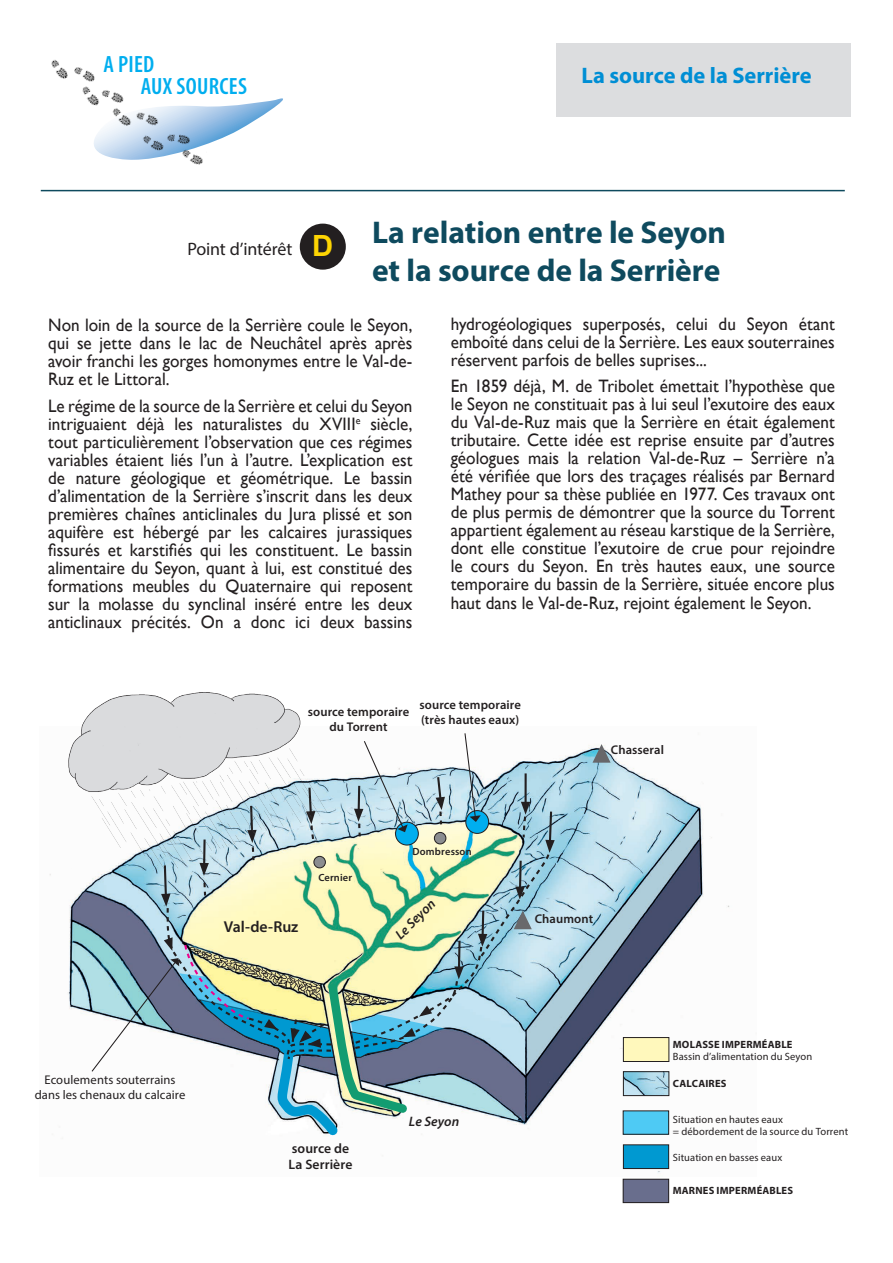
<style>
.page{position:relative;width:893px;height:1263px;background:#fff}
.page>*{position:absolute;margin:0;border:0;box-sizing:border-box;transform-origin:0 0}
.Titre_excursion{font:700 31.5px/37.8px "Myriad Pro";letter-spacing:-.005em;color:#0e4a5e}
.t1{font:700 29.25px "Arial";color:#fed503}
.t2{font:600 condensed 23.7px/22.5px "Myriad Pro";letter-spacing:.01em;color:#00aeef}
.Titre_excursion-2{font:700 22.5px "Myriad Pro";color:#008ed4}
.texte_de_base{font:18px/18px "Gill Sans";color:#231f20;text-align:justify;scale:.95 1}
.Titre_excursion-3{font:18px "Myriad Pro";letter-spacing:-.01em;color:#231f20}
.t3{font:600 15.75px "Myriad Pro";color:#231f20}
.t4{font:600 13.65px/16.5px "Myriad Pro";letter-spacing:.005em;color:#231f20}
.t5{font:italic 600 13.65px "Myriad Pro";color:#231f20}
.t6{font:600 12.6px/15.1px "Myriad Pro";letter-spacing:.01em;color:#231f20;text-align:center}
.t7{font:12.6px/15.1px "Myriad Pro";letter-spacing:.005em;color:#231f20;text-align:center}
.t8{font:10.5px/12.6px "Myriad Pro";letter-spacing:.01em;color:#231f20}
.t9{font:700 10.5px "Myriad Pro";letter-spacing:.02em;color:#231f20}
.t10{font:600 10.5px "Myriad Pro";letter-spacing:.015em;color:#231f20}
.s1{font-weight:700}
</style>
<div class="page">
<svg style="left:213px;top:98px;width:70px;height:44px"></svg>
<img style="left:40px;top:60px;width:173px;height:132px">
<div style="left:300px;top:224px;width:46px;height:46px;background:#231f20;border-radius:50%"></div>
<hr style="left:41px;top:190px;width:804px;height:1px;background:#0e4a5e">
<img style="left:49px;top:745px;width:707px;height:428px">
<svg style="left:592px;top:744px;width:19px;height:19px"></svg>
<img style="left:625px;top:1039px;width:42px;height:21px">
<div style="left:623px;top:1037px;width:46px;height:25px;border:1px solid #231f20"></div>
<img style="left:625px;top:1073px;width:42px;height:21px">
<div style="left:623px;top:1071px;width:46px;height:25px;border:1px solid #231f20"></div>
<img style="left:625px;top:1181px;width:42px;height:20px">
<div style="left:623px;top:1179px;width:46px;height:24px;border:1px solid #231f20"></div>
<img style="left:54px;top:692px;width:247px;height:177px">
<div style="left:623px;top:1145px;width:46px;height:23px;background:#0099d1"></div>
<div style="left:623px;top:1144px;width:46px;height:25px;border:1px solid #231f20"></div>
<svg style="left:91px;top:732px;width:464px;height:412px"></svg>
<div style="left:623px;top:1111px;width:46px;height:23px;background:#4ecaf4"></div>
<div style="left:557px;top:44px;width:294px;height:73px;background:#dcdddf"></div>
<p class="t2" style="left:141px;top:53px;width:108px;text-indent:-37px">A PIED<br>AUX SOURCES</p>
<p class="Titre_excursion-2" style="left:581px;top:61px;width:232px">La source de la Serrière</p>
<p class="Titre_excursion-3" style="left:187px;top:238px;width:106px">Point d’intérêt</p>
<p class="t1" style="left:312px;top:226px;width:23px">D</p>
<p class="Titre_excursion" style="left:372px;top:212px;width:355px">La relation entre le Seyon et la source de la Serrière</p>
<p class="texte_de_base" style="left:48px;top:316px;width:385px">Non loin de la source de la Serrière coule le Seyon, qui se jette dans le lac de Neuchâtel après après avoir franchi les gorges homonymes entre le Val-de-Ruz et le Littoral.</p>
<p class="texte_de_base" style="left:48px;top:397px;width:385px">Le régime de la source de la Serrière et celui du Seyon intriguaient déjà les naturalistes du XVIII<sup>e</sup> siècle, tout particulièrement l’observation que ces régimes variables étaient liés l’un à l’autre. L’explication est de nature géologique et géométrique. Le bassin d’alimentation de la Serrière s’inscrit dans les deux premières chaînes anticlinales du Jura plissé et son aquifère est hébergé par les calcaires jurassiques fissurés et karstifiés qui les constituent. Le bassin alimentaire du Seyon, quant à lui, est constitué des formations meubles du Quaternaire qui reposent sur la molasse du synclinal inséré entre les deux anticlinaux précités. On a donc ici deux bassins</p>
<p class="texte_de_base" style="left:451px;top:315px;width:406px">hydrogéologiques superposés, celui du Seyon étant emboîté dans celui de la Serrière. Les eaux souterraines réservent parfois de belles suprises...</p>
<p class="texte_de_base" style="left:451px;top:377px;width:406px">En 1859 déjà, M. de Tribolet émettait l’hypothèse que le Seyon ne constituait pas à lui seul l’exutoire des eaux du Val-de-Ruz mais que la Serrière en était également tributaire. Cette idée est reprise ensuite par d’autres géologues mais la relation Val-de-Ruz – Serrière n’a été vérifiée que lors des traçages réalisés par Bernard Mathey pour sa thèse publiée en 1977. Ces travaux ont de plus permis de démontrer que la source du Torrent appartient également au réseau karstique de la Serrière, dont elle constitue l’exutoire de crue pour rejoindre le cours du Seyon. En très hautes eaux, une source temporaire du bassin de la Serrière, située encore plus haut dans le Val-de-Ruz, rejoint également le Seyon.</p>
<p class="t6" style="left:308px;top:704px;width:103px">source temporaire du Torrent</p>
<p class="t6" style="left:419px;top:697px;width:103px;text-align:left">source temporaire (très hautes eaux)</p>
<p class="t6" style="left:611px;top:741px;width:55px">Chasseral</p>
<p class="t3" style="left:224px;top:917px;width:76px">Val-de-Ruz</p>
<p class="t10" style="left:318px;top:870px;width:35px">Cernier</p>
<p class="t10" style="left:413px;top:845px;width:61px">Dombresson</p>
<p class="t5" style="left:391px;top:931px;width:52px;rotate:-45deg">Le Seyon</p>
<p class="t6" style="left:535px;top:911px;width:60px">Chaumont</p>
<p class="t7" style="left:35px;top:1072px;width:152px">Ecoulements souterrains dans les chenaux du calcaire</p>
<p class="t4" style="left:289px;top:1140px;width:65px">source de<br>La Serrière</p>
<p class="t5" style="left:409px;top:1113px;width:52px">Le Seyon</p>
<p class="t8" style="left:673px;top:1038px;width:141px"><span class="s1">MOLASSE IMPERMÉABLE<br></span>Bassin d’alimentation du Seyon</p>
<p class="t9" style="left:673px;top:1076px;width:55px">CALCAIRES</p>
<p class="t8" style="left:673px;top:1112px;width:177px">Situation en hautes eaux<br>= débordement de la source du Torrent</p>
<p class="t8" style="left:673px;top:1150px;width:111px">Situation en basses eaux</p>
<p class="t9" style="left:673px;top:1184px;width:122px">MARNES IMPERMÉABLES</p>
</div>
